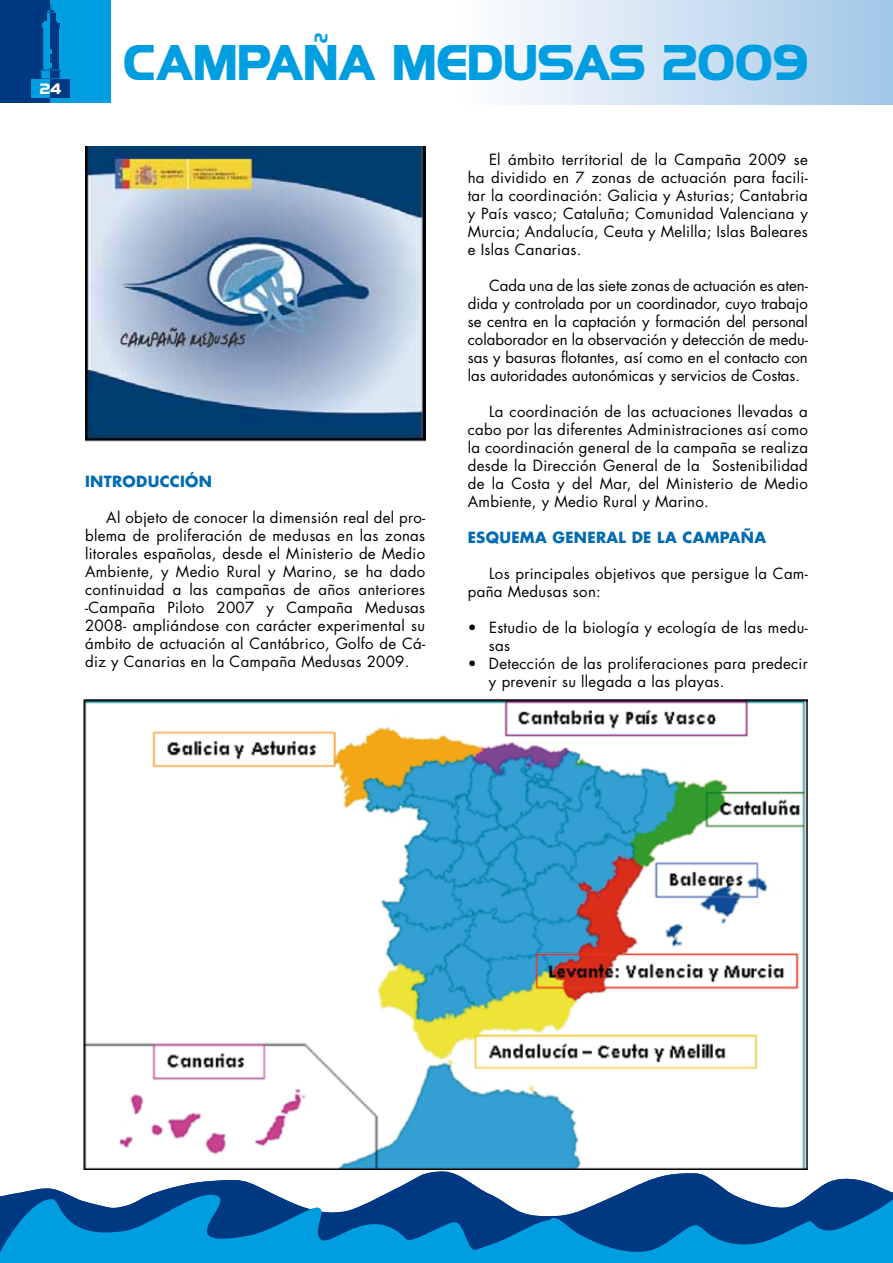
<style>
.page{position:relative;width:893px;height:1263px;background:#fff}
.page>*{position:absolute;margin:0;border:0;box-sizing:border-box;transform-origin:0 0}
.t1{font:700 45px "Highland Gothic FLF";color:#009ee0}
.t2{font:15px/18px "Futura";letter-spacing:.02em;color:#000;text-align:justify}
.t3{font:700 15px "Futura";letter-spacing:.02em;color:#006bb3}
.t4{font:700 13.5px "Highland Gothic FLF";color:#fff}
</style>
<div class="page">
<div style="left:0;top:0;width:51px;height:103px;background:#003882"></div>
<div style="left:31px;top:79px;width:20px;height:19px;background:#009ee0"></div>
<div style="left:51px;top:0;width:60px;height:102px;background:#009ee0"></div>
<div style="left:51px;top:79px;width:19px;height:19px;background:#003882"></div>
<svg style="left:40px;top:5px;width:21px;height:73px"></svg>
<svg style="left:0;top:1171px;width:893px;height:92px"></svg>
<svg style="left:507px;top:0;width:386px;height:104px;background:#ccdff1"></svg>
<img style="left:83px;top:699px;width:725px;height:471px">
<img style="left:85px;top:146px;width:340px;height:296px">
<p class="t4" style="left:40px;top:79px;width:23px">24</p>
<h1 class="t1" style="left:123px;top:30px;width:687px">CAMPAÑA MEDUSAS 2009</h1>
<p class="t3" style="left:85px;top:472px;width:12px">INTRODUCCIÓN</p>
<p class="t2" style="left:85px;top:509px;width:342px;text-indent:21px">Al objeto de conocer la dimensión real del pro&shy;blema de proliferación de medusas en las zonas litorales españolas, desde el Ministerio de Medio Ambiente, y Medio Rural y Marino, se ha dado continuidad a las campañas de años anteriores -Campaña Piloto 2007 y Campaña Medusas 2008- ampliándose con carácter experimental su ámbito de actuación al Cantábrico, Golfo de Cá&shy;diz y Canarias en la Campaña Medusas 2009.</p>
<p class="t2" style="left:468px;top:151px;width:342px;text-indent:21px">El ámbito territorial de la Campaña 2009 se ha dividido en 7 zonas de actuación para facili&shy;tar la coordinación: Galicia y Asturias; Cantabria y País vasco; Cataluña; Comunidad Valenciana y Murcia; Andalucía, Ceuta y Melilla; Islas Baleares e Islas Canarias.</p>
<p class="t2" style="left:468px;top:277px;width:342px;text-indent:21px">Cada una de las siete zonas de actuación es aten&shy;dida y controlada por un coordinador, cuyo trabajo se centra en la captación y formación del personal colaborador en la observación y detección de medu&shy;sas y basuras flotantes, así como en el contacto con las autoridades autonómicas y servicios de Costas.</p>
<p class="t2" style="left:468px;top:403px;width:342px;text-indent:21px">La coordinación de las actuaciones llevadas a cabo por las diferentes Administraciones así como la coordinación general de la campaña se realiza desde la Dirección General de la Sostenibilidad de la Costa y del Mar, del Ministerio de Medio Ambiente, y Medio Rural y Marino.</p>
<p class="t3" style="left:468px;top:528px;width:139px">ESQUEMA GENERAL</p>
<p class="t3" style="left:632px;top:528px;width:136px">DE LA CAMPAÑA</p>
<p class="t2" style="left:468px;top:565px;width:342px;text-indent:21px">Los principales objetivos que persigue la Cam&shy;paña Medusas son:</p>
<p class="t2" style="left:489px;top:619px;width:320px;text-indent:-21px">• Estudio de la biología y ecología de las medu&shy;sas</p>
<p class="t2" style="left:489px;top:655px;width:320px;text-indent:-21px">• Detección de las proliferaciones para predecir y prevenir su llegada a las playas.</p>
</div>
